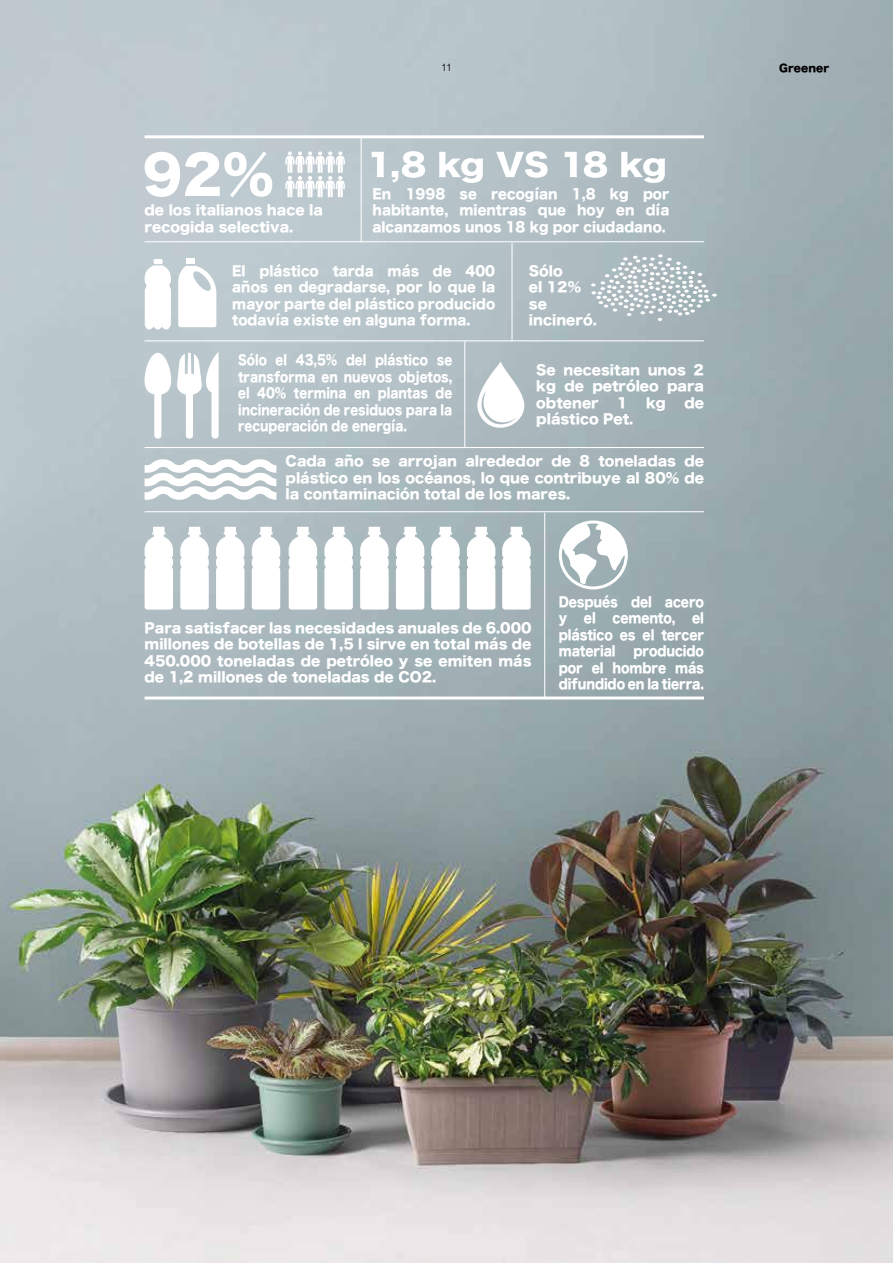
<style>
.page{position:relative;width:893px;height:1263px;background:#fff}
.page>*{position:absolute;margin:0;border:0;box-sizing:border-box;transform-origin:0 0}
.t1{font:13.5px/16.5px "Hira Kaku Std W8";color:#fff;text-align:justify}
.t2{font:13.5px/16.5px "Hira Kaku Std W8";color:#fff;text-align:justify;scale:.95 1}
.t3{font:13.5px/16.5px "Hira Kaku Std W8";color:#fff;text-align:justify;scale:.85 1}
.t4{font:13.5px/16.5px "Hira Kaku Std W8";color:#fff;text-align:justify;scale:.88 1}
.t5{font:10.5px "Hira Kaku Std W8";color:#000}
.t6{font:300 10.5px "Helvetica Neue LT Std";color:#000}
</style>
<div class="page">
<img style="left:0;top:0;width:893px;height:1263px">
<hr style="left:145px;top:135px;width:559px;height:3px;background:#fff">
<hr style="left:145px;top:696px;width:559px;height:3px;background:#fff">
<hr style="left:145px;top:447px;width:559px;height:1px;background:#fff">
<hr style="left:145px;top:511px;width:559px;height:1px;background:#fff">
<hr style="left:145px;top:340px;width:559px;height:1px;background:#fff">
<hr style="left:361px;top:137px;width:1px;height:105px;background:#fff">
<hr style="left:464px;top:341px;width:1px;height:106px;background:#fff">
<hr style="left:544px;top:513px;width:1px;height:184px;background:#fff">
<hr style="left:145px;top:241px;width:559px;height:1px;background:#fff">
<svg style="left:145px;top:151px;width:127px;height:46px"></svg>
<svg style="left:372px;top:151px;width:293px;height:32px"></svg>
<svg style="left:285px;top:151px;width:60px;height:46px"></svg>
<svg style="left:145px;top:458px;width:131px;height:43px"></svg>
<svg style="left:145px;top:527px;width:28px;height:83px"></svg>
<svg style="left:216px;top:527px;width:28px;height:83px"></svg>
<svg style="left:289px;top:527px;width:28px;height:83px"></svg>
<svg style="left:360px;top:527px;width:29px;height:83px"></svg>
<svg style="left:431px;top:527px;width:29px;height:83px"></svg>
<svg style="left:180px;top:527px;width:29px;height:83px"></svg>
<svg style="left:252px;top:527px;width:28px;height:83px"></svg>
<svg style="left:324px;top:527px;width:29px;height:83px"></svg>
<svg style="left:396px;top:527px;width:28px;height:83px"></svg>
<svg style="left:467px;top:527px;width:28px;height:83px"></svg>
<svg style="left:502px;top:527px;width:29px;height:83px"></svg>
<svg style="left:559px;top:520px;width:69px;height:69px"></svg>
<svg style="left:477px;top:361px;width:49px;height:67px"></svg>
<svg style="left:144px;top:265px;width:27px;height:65px"></svg>
<div style="left:187px;top:258px;width:8px;height:6px;background:#fff"></div>
<svg style="left:178px;top:266px;width:38px;height:61px"></svg>
<div style="left:154px;top:259px;width:9px;height:5px;background:#fff;border-radius:2px"></div>
<svg style="left:145px;top:353px;width:26px;height:85px"></svg>
<svg style="left:177px;top:352px;width:42px;height:86px"></svg>
<hr style="left:511px;top:243px;width:1px;height:98px;background:#fff">
<svg style="left:591px;top:254px;width:126px;height:67px;background:#b7c3c7"></svg>
<p class="t6" style="left:441px;top:61px;width:12px">11</p>
<p class="t5" style="left:779px;top:62px;width:51px">Greener</p>
<p class="t2" style="left:373px;top:186px;width:314px">En 1998 se recogían 1,8 kg por habitante, mientras que hoy en día alcanzamos unos 18 kg por ciudadano.</p>
<p class="t2" style="left:232px;top:263px;width:278px">El plástico tarda más de 400 años en degradarse, por lo que la mayor parte del plástico producido todavía existe en alguna forma.</p>
<p class="t1" style="left:529px;top:263px;width:69px;text-align:left">Sólo<br>el 12% se incineró.</p>
<p class="t3" style="left:238px;top:352px;width:253px">Sólo el 43,5% del plástico se transforma en nuevos objetos, el 40% termina en plantas de incineración de residuos para la recuperación de energía.</p>
<p class="t1" style="left:536px;top:362px;width:169px">Se necesitan unos 2 kg de petróleo para obtener</p>
<p class="t1" style="left:145px;top:202px;width:180px">de los italianos hace la recogida selectiva.</p>
<p class="t1" style="left:617px;top:395px;width:12px">1</p>
<p class="t1" style="left:646px;top:395px;width:21px">kg</p>
<p class="t1" style="left:684px;top:395px;width:21px">de</p>
<p class="t1" style="left:536px;top:411px;width:99px">plástico Pet.</p>
<p class="t1" style="left:286px;top:453px;width:420px">Cada año se arrojan alrededor de 8 toneladas de plástico en los océanos, lo que contribuye al 80% de la contaminación total de los mares.</p>
<p class="t1" style="left:145px;top:620px;width:388px">Para satisfacer las necesidades anuales de 6.000 millones de botellas de 1,5 l sirve en total más de 450.000 toneladas de petróleo y se emiten más de 1,2 millones de toneladas de CO2.</p>
<p class="t4" style="left:559px;top:594px;width:167px">Después del acero y el cemento, el plástico es el tercer material</p>
<p class="t4" style="left:559px;top:643px;width:167px;text-indent:75px">producido por el hombre más difundido en la tierra.</p>
</div>
